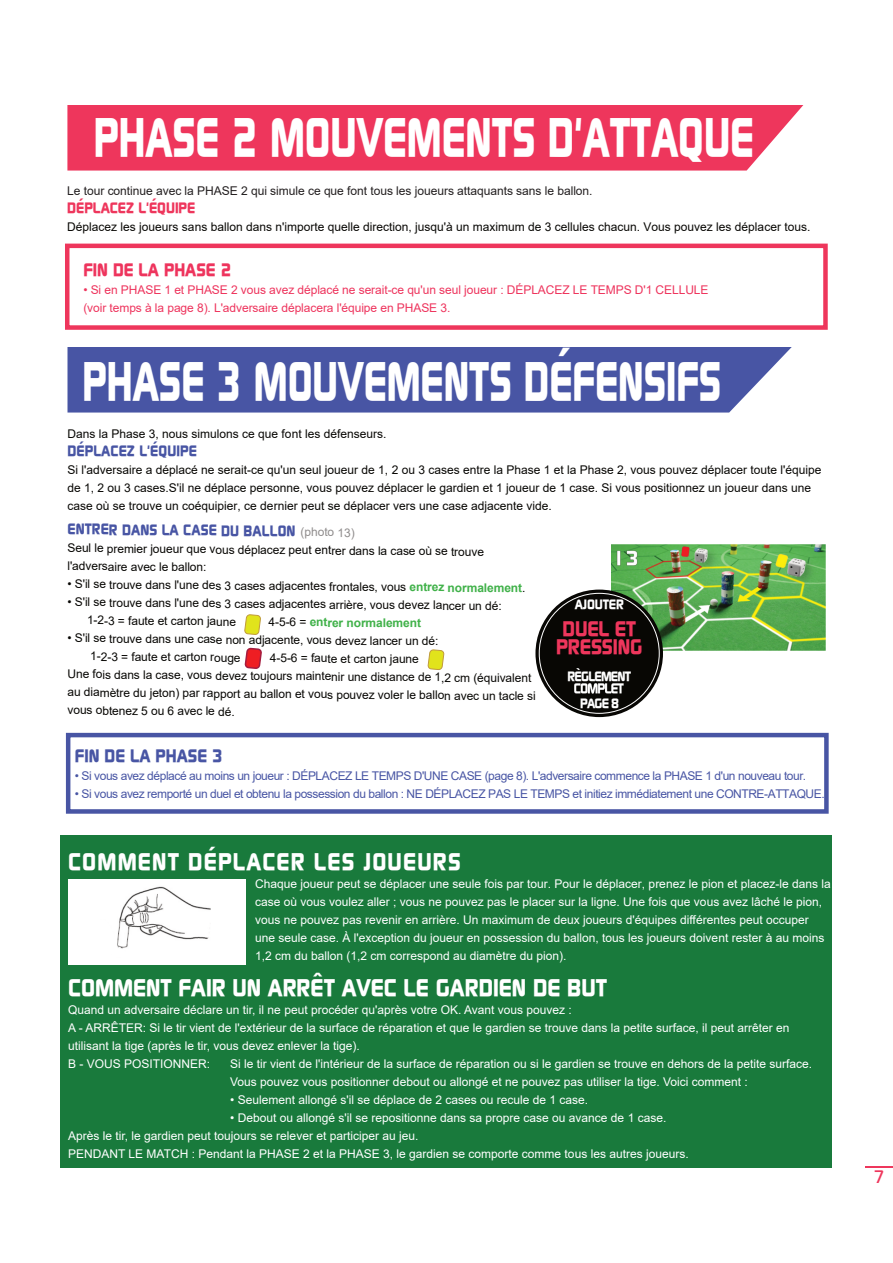
<style>
.page{position:relative;width:893px;height:1263px;background:#fff}
.page>*{position:absolute;margin:0;border:0;box-sizing:border-box;transform-origin:0 0}
.t1{font:700 54px "Continuum";color:#fff;scale:.81 1}
.t2{font:700 54px "Continuum";color:#fff;scale:.79 1}
.t3{font:700 24px "Continuum";color:#fff}
.t4{font:700 24px "Continuum";letter-spacing:.05em;color:#fff}
.t5{font:700 21px/18px "Continuum";letter-spacing:-.01em;color:#ee365c;text-align:center}
.t6{font:700 18px "Continuum";color:#4855a4}
.t7{font:700 18px "Continuum";color:#ee345d}
.t8{font:500 18px "Continuum";color:#ee365c}
.t9{font:700 15px "Continuum";letter-spacing:.005em;color:#4855a4}
.t10{font:700 15px "Continuum";color:#ee365c}
.t11{font:700 13.5px/27px "Continuum";letter-spacing:-.06em;color:#fff;text-align:center}
.t12{font:700 13.5px "Continuum";letter-spacing:-.01em;color:#fff}
.t13{font:12px/18px "Arial";color:#fff}
.t14{font:12px/18px "Arial";color:#080704}
.t15{font:12px "Arial";letter-spacing:-.035em;color:#4855a4}
.t16{font:12px/18px "Arial";letter-spacing:-.005em;color:#ee345d}
.t17{font:12px "Arial";letter-spacing:-.005em;color:#231f20}
.t18{font:700 12px "Arial";color:#40b149}
.s1{font-family:"Arial";font-weight:400;font-size:12px;color:#8f8c8c}
.s2{font-weight:700;color:#40b149}
.s3{font-weight:400;color:#080704}
</style>
<div class="page">
<div style="left:67px;top:105px;width:736px;height:66px;background:#ee365c"></div>
<div style="left:65px;top:244px;width:763px;height:86px;border:4px solid #ee365c"></div>
<div style="left:66px;top:733px;width:763px;height:81px;border:4px solid #4855a4"></div>
<div style="left:60px;top:835px;width:772px;height:332px;background:#197a3c"></div>
<svg style="left:244px;top:647px;width:18px;height:22px"></svg>
<svg style="left:244px;top:614px;width:17px;height:21px"></svg>
<svg style="left:427px;top:649px;width:18px;height:22px"></svg>
<img style="left:611px;top:545px;width:214px;height:105px">
<img style="left:694px;top:547px;width:25px;height:26px">
<svg style="left:694px;top:549px;width:13px;height:13px"></svg>
<img style="left:787px;top:556px;width:30px;height:30px">
<img style="left:787px;top:558px;width:18px;height:19px">
<div style="left:68px;top:347px;width:724px;height:65px;background:#4855a4"></div>
<div style="left:68px;top:879px;width:177px;height:86px;background:#fff"></div>
<img style="left:120px;top:886px;width:91px;height:54px">
<img style="left:117px;top:918px;width:11px;height:31px">
<svg style="left:865px;top:1167px;width:28px;height:1px"></svg>
<svg style="left:535px;top:590px;width:128px;height:127px"></svg>
<div style="left:539px;top:593px;width:121px;height:121px;background:#080704;border:1px solid #fff;border-radius:50%"></div>
<img style="left:575px;top:683px;width:49px;height:10px">
<h1 class="t1" style="left:94px;top:112px;width:816px">PHASE 2 MOUVEMENTS D'ATTAQUE</h1>
<p class="t17" style="left:67px;top:186px;width:527px">Le tour continue avec la PHASE 2 qui simule ce que font tous les joueurs attaquants sans le ballon.</p>
<p class="t10" style="left:67px;top:201px;width:130px">DÉPLACEZ L'ÉQUIPE</p>
<p class="t14" style="left:67px;top:219px;width:745px">Déplacez les joueurs sans ballon dans n'importe quelle direction, jusqu'à un maximum de 3 cellules chacun. Vous pouvez les déplacer tous.</p>
<h3 class="t7" style="left:83px;top:261px;width:149px">FIN DE LA PHASE 2</h3>
<p class="t16" style="left:83px;top:282px;width:627px">• Si en PHASE 1 et PHASE 2 vous avez déplacé ne serait-ce qu'un seul joueur : DÉPLACEZ LE TEMPS D'1 CELLULE (voir temps à la page 8). L'adversaire déplacera l'équipe en PHASE 3.</p>
<h1 class="t2" style="left:83px;top:355px;width:810px">PHASE 3 MOUVEMENTS DÉFENSIFS</h1>
<p class="t14" style="left:68px;top:426px;width:320px">Dans la Phase 3, nous simulons ce que font les défenseurs.</p>
<p class="t9" style="left:68px;top:444px;width:131px">DÉPLACEZ L'ÉQUIPE</p>
<p class="t14" style="left:68px;top:462px;width:756px">Si l'adversaire a déplacé ne serait-ce qu'un seul joueur de 1, 2 ou 3 cases entre la Phase 1 et la Phase 2, vous pouvez déplacer toute l'équipe de 1, 2 ou 3 cases.S'il ne déplace personne, vous pouvez déplacer le gardien et 1 joueur de 1 case. Si vous positionnez un joueur dans une case où se trouve un coéquipier, ce dernier peut se déplacer vers une case adjacente vide.</p>
<p class="t9" style="left:68px;top:521px;width:289px;rotate:1deg">ENTRER DANS LA CASE DU BALLON <span class="s1">(photo 13)</span></p>
<p class="t14" style="left:68px;top:538px;width:418px;line-height:19.2px;rotate:1deg">Seul le premier joueur que vous déplacez peut entrer dans la case où se trouve l'adversaire avec le ballon:</p>
<p class="t14" style="left:68px;top:574px;width:459px;rotate:1deg">• S'il se trouve dans l'une des 3 cases adjacentes frontales, vous <span class="s2">entrez n</span><sup>ormalement</sup>.</p>
<p class="t14" style="left:88px;top:592px;width:416px;line-height:19px;text-indent:-20px;rotate:1deg">• S'il se trouve dans l'une des 3 cases adjacentes arrière, vous devez lancer un dé:<br>1-2-3 = faute et carton jaune</p>
<p class="t12" style="left:575px;top:598px;width:51px">AJOUTER</p>
<p class="t18" style="left:269px;top:616px;width:154px;rotate:1deg"><span class="s3">4-5-6 =</span> entrer normalement</p>
<p class="t14" style="left:91px;top:628px;width:349px;line-height:18.8px;text-indent:-23px;rotate:1deg">• S'il se trouve dans une case non adjacente, vous devez lancer un dé:<br>1-2-3 = faute et carton rouge</p>
<h3 class="t5" style="left:556px;top:621px;width:88px">DUEL ET<br>PRESSING</h3>
<p class="t14" style="left:68px;top:646px;width:470px;text-indent:202px;rotate:1deg">4-5-6 = faute et carton jaune<br>Une fois dans la case, vous devez toujours maintenir une distance de 1,2 cm (équivalent au diamètre du jeton) par rapport au ballon et vous pouvez voler le ballon avec un tacle si</p>
<p class="t14" style="left:68px;top:701px;width:169px;rotate:1deg">vous obtenez 5 ou 6 avec le dé.</p>
<p class="t11" style="left:568px;top:663px;width:65px">RÈGLEMENT<br>PAGE 8</p>
<h3 class="t6" style="left:75px;top:747px;width:149px">FIN DE LA PHASE 3</h3>
<p class="t15" style="left:75px;top:771px;width:733px">• Si vous avez déplacé au moins un joueur : DÉPLACEZ LE TEMPS D'UNE CASE (page 8). L'adversaire commence la PHASE 1 d'un nouveau tour.</p>
<p class="t15" style="left:75px;top:789px;width:751px">• Si vous avez remporté un duel et obtenu la possession du ballon : NE DÉPLACEZ PAS LE TEMPS et initiez immédiatement une CONTRE-ATTAQUE.</p>
<h2 class="t4" style="left:68px;top:850px;width:394px">COMMENT DÉPLACER LES JOUEURS</h2>
<p class="t13" style="left:255px;top:876px;width:577px">Chaque joueur peut se déplacer une seule fois par tour. Pour le déplacer, prenez le pion et placez-le dans la case où vous voulez aller ; vous ne pouvez pas le placer sur la ligne. Une fois que vous avez lâché le pion, vous ne pouvez pas revenir en arrière. Un maximum de deux joueurs d'équipes différentes peut occuper une seule case. À l'exception du joueur en possession du ballon, tous les joueurs doivent rester à au moins 1,2 cm du ballon (1,2 cm correspond au diamètre du pion).</p>
<h2 class="t3" style="left:68px;top:976px;width:540px">COMMENT FAIR UN ARRÊT AVEC LE GARDIEN DE BUT</h2>
<p class="t13" style="left:68px;top:1002px;width:723px">Quand un adversaire déclare un tir, il ne peut procéder qu'après votre OK. Avant vous pouvez :<br>A - ARRÊTER: Si le tir vient de l'extérieur de la surface de réparation et que le gardien se trouve dans la petite surface, il peut arrêter en utilisant la tige (après le tir, vous devez enlever la tige).<br>B - VOUS POSITIONNER:</p>
<p class="t13" style="left:230px;top:1056px;width:583px">Si le tir vient de l'intérieur de la surface de réparation ou si le gardien se trouve en dehors de la petite surface.<br>Vous pouvez vous positionner debout ou allongé et ne pouvez pas utiliser la tige. Voici comment :</p>
<p class="t13" style="left:230px;top:1092px;width:360px">• Seulement allongé s'il se déplace de 2 cases ou recule de 1 case.</p>
<p class="t13" style="left:68px;top:1110px;width:622px;text-indent:162px">• Debout ou allongé s'il se repositionne dans sa propre case ou avance de 1 case.<br>Après le tir, le gardien peut toujours se relever et participer au jeu.<br>PENDANT LE MATCH : Pendant la PHASE 2 et la PHASE 3, le gardien se comporte comme tous les autres joueurs.</p>
<h3 class="t8" style="left:873px;top:1165px;width:13px">7</h3>
</div>
